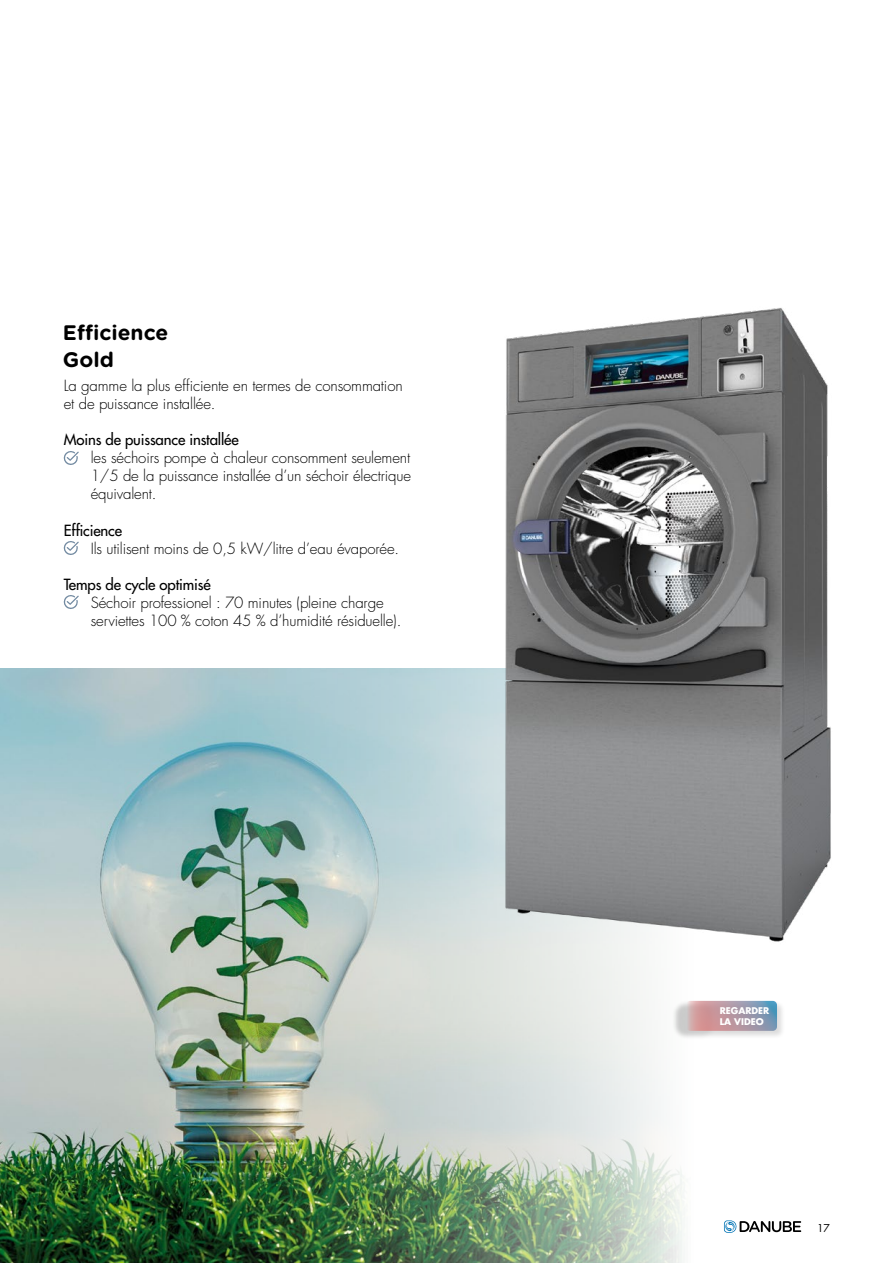
<style>
.page{position:relative;width:893px;height:1263px;background:#fff}
.page>*{position:absolute;margin:0;border:0;box-sizing:border-box;transform-origin:0 0}
.t1{font:700 21px/27px "Gotham Rounded";color:#000}
.t2{font:300 15px/18px "Futura Std";letter-spacing:-.01em;color:#000}
.t3{font:500 15px "Futura Std";letter-spacing:-.01em;color:#000}
.t4{font:10.5px "Futura Std";color:#000}
.t5{font:700 9px/10.8px "Futura Std";color:#fff}
</style>
<div class="page">
<svg style="left:776px;top:1221px;width:25px;height:12px"></svg>
<svg style="left:63px;top:451px;width:16px;height:14px"></svg>
<svg style="left:63px;top:541px;width:16px;height:14px"></svg>
<svg style="left:63px;top:595px;width:16px;height:14px"></svg>
<img style="left:0;top:669px;width:776px;height:594px">
<img style="left:483px;top:308px;width:348px;height:658px">
<div style="left:672px;top:1000px;width:114px;height:40px;background:#000;opacity:.2"></div>
<svg style="left:686px;top:1001px;width:91px;height:30px;background:#ae9aa7"></svg>
<h1 class="t1" style="left:63px;top:318px;width:107px">Efficience<br>Gold</h1>
<p class="t2" style="left:64px;top:377px;width:340px">La gamme la plus efficiente en termes de consommation et de puissance installée.</p>
<p class="t3" style="left:64px;top:431px;width:177px">Moins de puissance installée</p>
<p class="t2" style="left:91px;top:449px;width:322px;text-align:justify">les séchoirs pompe à chaleur consomment seulement 1/5 de la puissance installée d’un séchoir électrique équivalent.</p>
<p class="t3" style="left:64px;top:521px;width:60px">Efficience</p>
<p class="t2" style="left:91px;top:539px;width:310px">Ils utilisent moins de 0,5 kW/litre d’eau évaporée.</p>
<p class="t3" style="left:64px;top:575px;width:149px">Temps de cycle optimisé</p>
<p class="t2" style="left:91px;top:593px;width:312px">Séchoir professionel : 70 minutes (pleine charge serviettes 100 % coton 45 % d’humidité résiduelle).</p>
<p class="t5" style="left:720px;top:1005px;width:51px">REGARDER<br>LA VIDEO</p>
<p class="t4" style="left:817px;top:1221px;width:14px">17</p>
</div>
